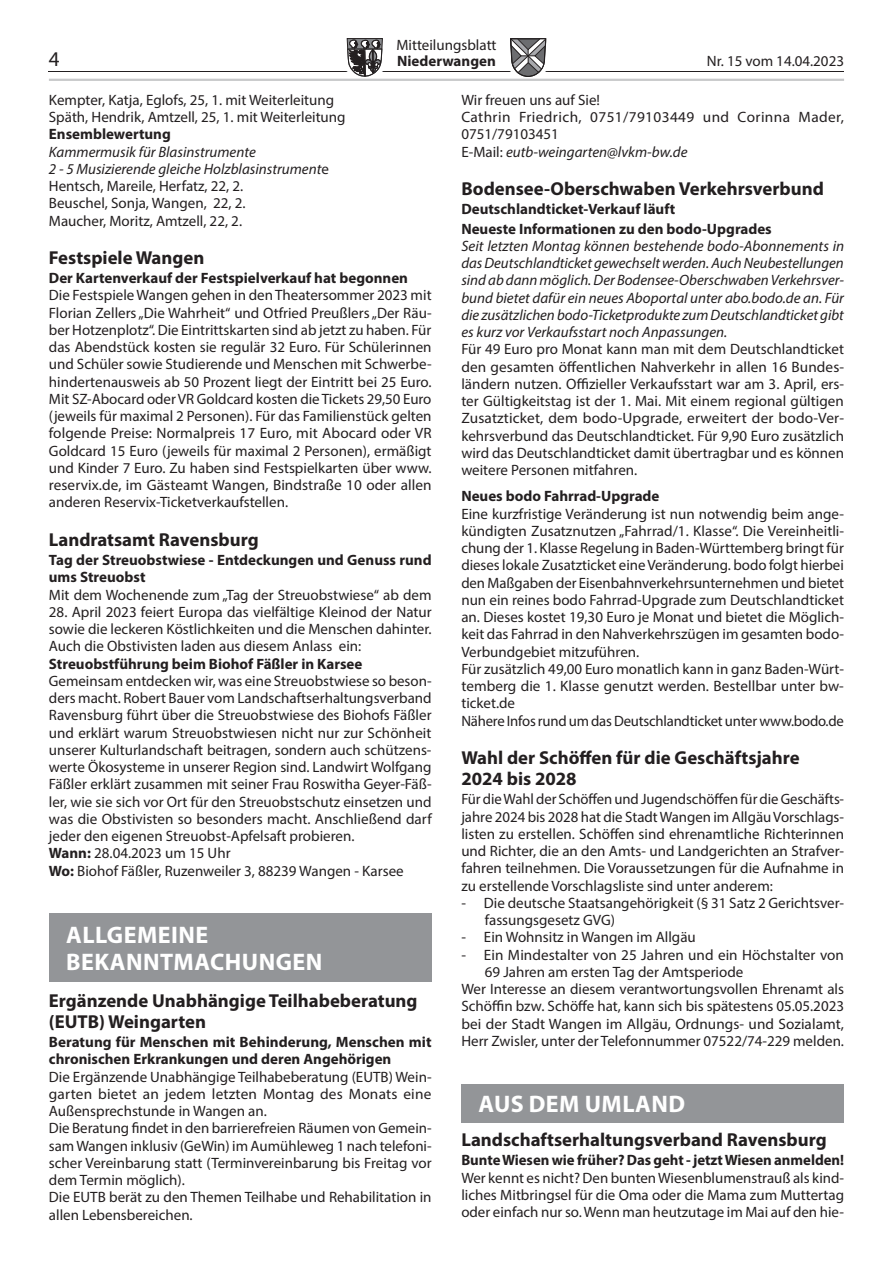
<style>
.page{position:relative;width:893px;height:1263px;background:#fff}
.page>*{position:absolute;margin:0;border:0;box-sizing:border-box;transform-origin:0 0}
.t1{font:700 24px/27px "Myriad Pro";letter-spacing:.02em;color:#fff}
.t2{font:21px "Myriad Pro";color:#231f20}
.t3{font:700 18.75px/21px "Myriad Pro";color:#231f20}
.t4{font:15px/17.2px "Myriad Pro";color:#231f20}
.t5{font:700 15px/17.2px "Myriad Pro";color:#231f20}
.t6{font:italic 15px/17.2px "Myriad Pro";color:#231f20;text-align:justify}
.t7{font:15px/17.2px "Myriad Pro";letter-spacing:.025em;color:#231f20}
.s1{font-style:italic}
.s2{font-weight:700}
</style>
<div class="page">
<hr style="left:49px;top:71px;width:795px;height:1px;background:#231f20">
<svg style="left:347px;top:38px;width:36px;height:39px"></svg>
<svg style="left:510px;top:38px;width:36px;height:39px"></svg>
<hr style="left:49px;top:79px;width:795px;height:2px;background:#c7c8ca">
<div style="left:49px;top:914px;width:383px;height:68px;background:#939598"></div>
<div style="left:461px;top:1084px;width:383px;height:38px;background:#939598"></div>
<p class="t4" style="left:396px;top:36px;width:102px">Mitteilungsblatt</p>
<h2 class="t2" style="left:49px;top:46px;width:12px">4</h2>
<p class="t5" style="left:397px;top:52px;width:100px">Niederwangen</p>
<p class="t4" style="left:707px;top:52px;width:139px">Nr. 15 vom 14.04.2023</p>
<p class="t4" style="left:49px;top:91px;width:298px">Kempter, Katja, Eglofs, 25, 1. mit Weiterleitung<br>Späth, Hendrik, Amtzell, 25, 1. mit Weiterleitung</p>
<p class="t5" style="left:49px;top:125px;width:123px">Ensemblewertung</p>
<p class="t4" style="left:49px;top:143px;width:282px"><span class="s1">Kammermusik für Blasinstrumente<br>2 - 5 Musizierende gleiche Holzblasinstrument</span>e Hentsch, Mareile, Herfatz, 22, 2.<br>Beuschel, Sonja, Wangen, 22, 2.<br>Maucher, Moritz, Amtzell, 22, 2.</p>
<p class="t3" style="left:49px;top:246px;width:157px">Festspiele Wangen</p>
<p class="t5" style="left:49px;top:269px;width:361px">Der Kartenverkauf der Festspielverkauf hat begonnen</p>
<p class="t4" style="left:49px;top:287px;width:384px;text-align:justify">Die Festspiele Wangen gehen in den Theatersommer 2023 mit Florian Zellers „Die Wahrheit“ und Otfried Preußlers „Der Räu&shy;ber Hotzenplotz“. Die Eintrittskarten sind ab jetzt zu haben. Für das Abendstück kosten sie regulär 32 Euro. Für Schülerinnen und Schüler sowie Studierende und Menschen mit Schwerbe&shy;hindertenausweis ab 50 Prozent liegt der Eintritt bei 25 Euro.<br>Mit SZ-Abocard oder VR Goldcard kosten die Tickets 29,50 Euro (jeweils für maximal 2 Personen). Für das Familienstück gelten folgende Preise: Normalpreis 17 Euro, mit Abocard oder VR Goldcard 15 Euro (jeweils für maximal 2 Personen), ermäßigt und Kinder 7 Euro. Zu haben sind Festspielkarten über www. reservix.de, im Gästeamt Wangen, Bindstraße 10 oder allen anderen Reservix-Ticketverkaufstellen.</p>
<p class="t3" style="left:49px;top:528px;width:211px">Landratsamt Ravensburg</p>
<p class="t5" style="left:49px;top:551px;width:384px">Tag der Streuobstwiese - Entdeckungen und Genuss rund ums Streuobst</p>
<p class="t4" style="left:49px;top:586px;width:384px">Mit dem Wochenende zum „Tag der Streuobstwiese“ ab dem</p>
<p class="t4" style="left:49px;top:603px;width:384px;text-align:justify">28. April 2023 feiert Europa das vielfältige Kleinod der Natur sowie die leckeren Köstlichkeiten und die Menschen dahinter.<br>Auch die Obstivisten laden aus diesem Anlass ein:</p>
<p class="t5" style="left:49px;top:654px;width:315px">Streuobstführung beim Biohof Fäßler in Karsee</p>
<p class="t4" style="left:49px;top:672px;width:384px">Gemeinsam entdecken wir, was eine Streuobstwiese so beson&shy;ders macht. Robert Bauer vom Landschaftserhaltungsverband Ravensburg führt über die Streuobstwiese des Biohofs Fäßler und erklärt warum Streuobstwiesen nicht nur zur Schönheit unserer Kulturlandschaft beitragen, sondern auch schützens&shy;werte Ökosysteme in unserer Region sind. Landwirt Wolfgang Fäßler erklärt zusammen mit seiner Frau Roswitha Geyer-Fäß&shy;ler, wie sie sich vor Ort für den Streuobstschutz einsetzen und was die Obstivisten so besonders macht. Anschließend darf jeder den eigenen Streuobst-Apfelsaft probieren.<br><span class="s2">Wann:</span> 28.04.2023 um 15 Uhr<br><span class="s2">Wo:</span> Biohof Fäßler, Ruzenweiler 3, 88239 Wangen - Karsee</p>
<p class="t7" style="left:461px;top:91px;width:384px">Wir freuen uns auf Sie!<br>Cathrin Friedrich, 0751/79103449 und Corinna Mader,<br>0751/79103451<br>E-Mail: <span class="s1">eutb-weingarten@lvkm-bw.de</span></p>
<p class="t3" style="left:461px;top:177px;width:364px">Bodensee-Oberschwaben Verkehrsverbund</p>
<p class="t5" style="left:461px;top:199px;width:312px;line-height:19.4px">Deutschlandticket-Verkauf läuft<br>Neueste Informationen zu den bodo-Upgrades</p>
<p class="t6" style="left:461px;top:237px;width:384px">Seit letzten Montag können bestehende bodo-Abonnements in das Deutschlandticket gewechselt werden. Auch Neubestellungen sind ab dann möglich. Der Bodensee-Oberschwaben Verkehrsver&shy;bund bietet dafür ein neues Aboportal unter abo.bodo.de an. Für die zusätzlichen bodo-Ticketprodukte zum Deutschlandticket gibt es kurz vor Verkaufsstart noch Anpassungen.</p>
<p class="t4" style="left:461px;top:340px;width:384px;text-align:justify">Für 49 Euro pro Monat kann man mit dem Deutschlandticket den gesamten öffentlichen Nahverkehr in allen 16 Bundes&shy;ländern nutzen. Offizieller Verkaufsstart war am 3. April, ers&shy;ter Gültigkeitstag ist der 1. Mai. Mit einem regional gültigen Zusatzticket, dem bodo-Upgrade, erweitert der bodo-Ver&shy;kehrsverbund das Deutschlandticket. Für 9,90 Euro zusätzlich wird das Deutschlandticket damit übertragbar und es können weitere Personen mitfahren.</p>
<p class="t5" style="left:461px;top:487px;width:200px">Neues bodo Fahrrad-Upgrade</p>
<p class="t4" style="left:461px;top:505px;width:384px">Eine kurzfristige Veränderung ist nun notwendig beim ange&shy;kündigten Zusatznutzen „Fahrrad/1. Klasse“. Die Vereinheitli&shy;chung der 1. Klasse Regelung in Baden-Württemberg bringt für dieses lokale Zusatzticket eine Veränderung. bodo folgt hierbei den Maßgaben der Eisenbahnverkehrsunternehmen und bietet nun ein reines bodo Fahrrad-Upgrade zum Deutschlandticket an. Dieses kostet 19,30 Euro je Monat und bietet die Möglich&shy;keit das Fahrrad in den Nahverkehrszügen im gesamten bodo-Verbundgebiet mitzuführen.<br>Für zusätzlich 49,00 Euro monatlich kann in ganz Baden-Würt&shy;temberg die 1. Klasse genutzt werden. Bestellbar unter bw&shy;ticket.de<br>Nähere Infos rund um das Deutschlandticket unter www.bodo.de</p>
<p class="t3" style="left:461px;top:746px;width:340px">Wahl der Schöffen für die Geschäftsjahre<br>2024 bis 2028</p>
<p class="t4" style="left:461px;top:790px;width:384px;text-align:justify">Für die Wahl der Schöffen und Jugendschöffen für die Geschäfts&shy;jahre 2024 bis 2028 hat die Stadt Wangen im Allgäu Vorschlags&shy;listen zu erstellen. Schöffen sind ehrenamtliche Richterinnen und Richter, die an den Amts- und Landgerichten an Strafver&shy;fahren teilnehmen. Die Voraussetzungen für die Aufnahme in zu erstellende Vorschlagsliste sind unter anderem:</p>
<p class="t4" style="left:485px;top:894px;width:361px;text-indent:-23px">- Die deutsche Staatsangehörigkeit (§ 31 Satz 2 Gerichtsver&shy;fassungsgesetz GVG)</p>
<p class="t4" style="left:461px;top:928px;width:236px">- Ein Wohnsitz in Wangen im Allgäu</p>
<p class="t4" style="left:461px;top:946px;width:384px">- Ein Mindestalter von 25 Jahren und ein Höchstalter von</p>
<p class="t4" style="left:485px;top:963px;width:260px">69 Jahren am ersten Tag der Amtsperiode</p>
<p class="t4" style="left:461px;top:980px;width:384px">Wer Interesse an diesem verantwortungsvollen Ehrenamt als</p>
<p class="t4" style="left:461px;top:997px;width:384px">Schöffin bzw. Schöffe hat, kann sich bis spätestens 05.05.2023</p>
<p class="t4" style="left:461px;top:1015px;width:384px">bei der Stadt Wangen im Allgäu, Ordnungs- und Sozialamt,</p>
<p class="t4" style="left:461px;top:1032px;width:384px">Herr Zwisler, unter der Telefonnummer 07522/74-229 melden.</p>
<h1 class="t1" style="left:66px;top:921px;width:258px">ALLGEMEINE<br>BEKANNTMACHUNGEN</h1>
<p class="t3" style="left:49px;top:989px;width:370px">Ergänzende Unabhängige Teilhabeberatung (EUTB) Weingarten</p>
<p class="t5" style="left:49px;top:1033px;width:384px">Beratung für Menschen mit Behinderung, Menschen mit chronischen Erkrankungen und deren Angehörigen</p>
<p class="t4" style="left:49px;top:1068px;width:384px">Die Ergänzende Unabhängige Teilhabeberatung (EUTB) Wein&shy;garten bietet an jedem letzten Montag des Monats eine Außensprechstunde in Wangen an.<br>Die Beratung findet in den barrierefreien Räumen von Gemein&shy;sam Wangen inklusiv (GeWin) im Aumühleweg 1 nach telefoni&shy;scher Vereinbarung statt (Terminvereinbarung bis Freitag vor dem Termin möglich).<br>Die EUTB berät zu den Themen Teilhabe und Rehabilitation in allen Lebensbereichen.</p>
<h1 class="t1" style="left:479px;top:1090px;width:208px">AUS DEM UMLAND</h1>
<p class="t3" style="left:461px;top:1129px;width:367px">Landschaftserhaltungsverband Ravensburg</p>
<p class="t5" style="left:461px;top:1151px;width:384px">Bunte Wiesen wie früher? Das geht - jetzt Wiesen anmelden!</p>
<p class="t4" style="left:461px;top:1169px;width:384px;text-align:justify">Wer kennt es nicht? Den bunten Wiesenblumenstrauß als kind&shy;liches Mitbringsel für die Oma oder die Mama zum Muttertag oder einfach nur so. Wenn man heutzutage im Mai auf den hie-</p>
</div>
